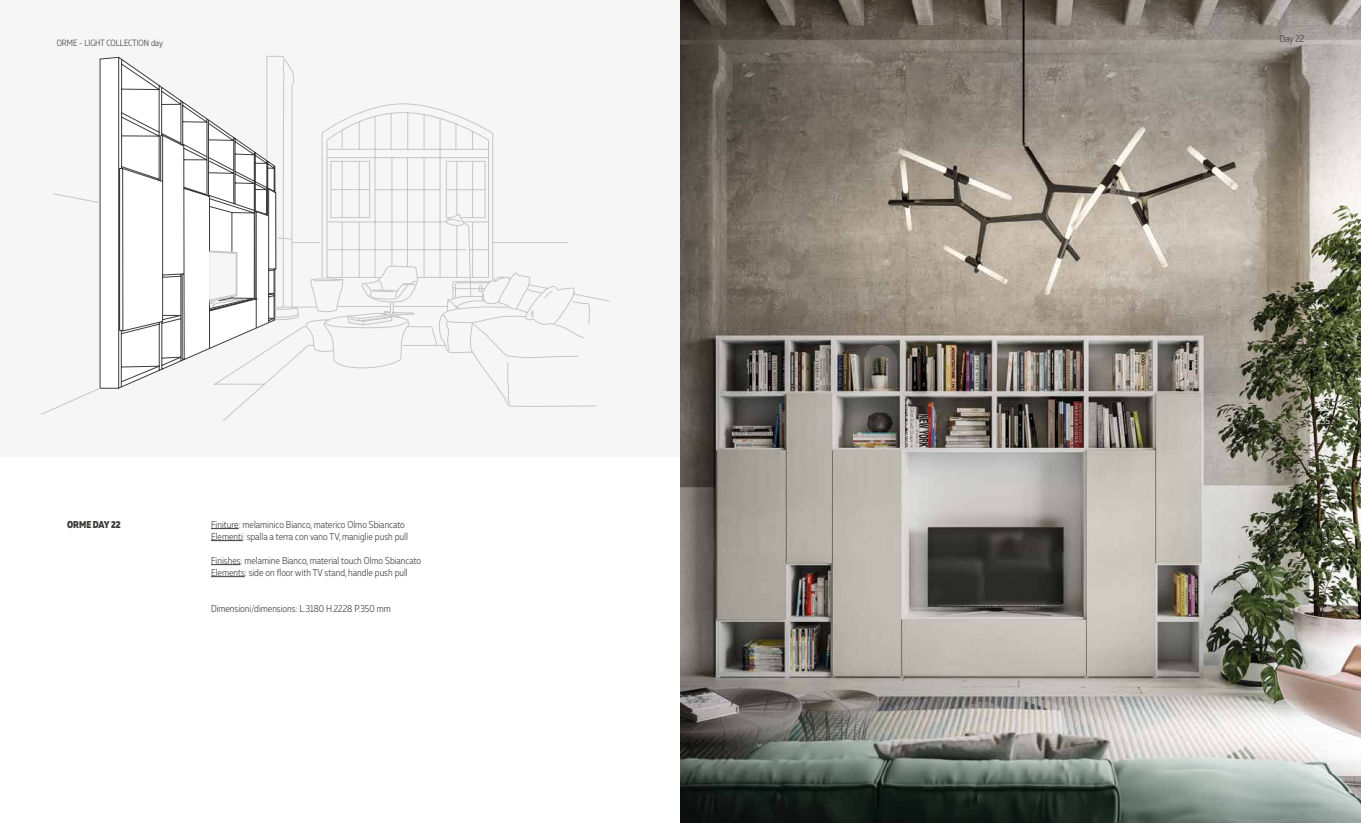
<style>
.page{position:relative;width:1361px;height:823px;background:#fff}
.page>*{position:absolute;margin:0;border:0;box-sizing:border-box;transform-origin:0 0}
.t1{font:300 10px/12px "Muller Narrow";color:#3c3c3b}
.t2{font:800 10px "Muller Narrow";color:#3c3c3b}
.t3{font:300 10px/16.5px "Muller Narrow";letter-spacing:.02em;color:#fff}
.t4{font:300 9px "Muller Narrow";color:#3c3c3b}
</style>
<div class="page">
<div style="left:0;top:0;width:689px;height:456px;background:#f6f6f6"></div>
<svg style="left:211px;top:528px;width:28px;height:1px"></svg>
<hr style="left:211px;top:540px;width:32px;height:1px;background:#3c3c3b">
<svg style="left:211px;top:564px;width:29px;height:1px"></svg>
<hr style="left:211px;top:576px;width:34px;height:1px;background:#3c3c3b">
<svg style="left:53px;top:56px;width:440px;height:157px"></svg>
<svg style="left:41px;top:213px;width:569px;height:208px"></svg>
<svg style="left:162px;top:183px;width:114px;height:145px"></svg>
<img style="left:681px;top:0;width:680px;height:822px">
<svg style="left:1318px;top:409px;width:12px;height:1px"></svg>
<p class="t4" style="left:57px;top:37px;width:108px">ORME - LIGHT COLLECTION day</p>
<p class="t2" style="left:67px;top:518px;width:55px">ORME DAY 22</p>
<p class="t1" style="left:211px;top:517px;width:198px">Finiture: melaminico Bianco, materico Olmo Sbiancato<br>Elementi: spalla a terra con vano TV, maniglie push pull</p>
<p class="t1" style="left:211px;top:553px;width:212px">Finishes: melamine Bianco, material touch Olmo Sbiancato<br>Elements: side on floor with TV stand, handle push pull</p>
<p class="t1" style="left:211px;top:601px;width:181px">Dimensioni/dimensions: L.3180 H.2228 P.350 mm</p>
<p class="t1" style="left:1279px;top:32px;width:26px">Day 22</p>
<p class="t3" style="left:1316px;top:395px;width:15px">134<br>135</p>
</div>
